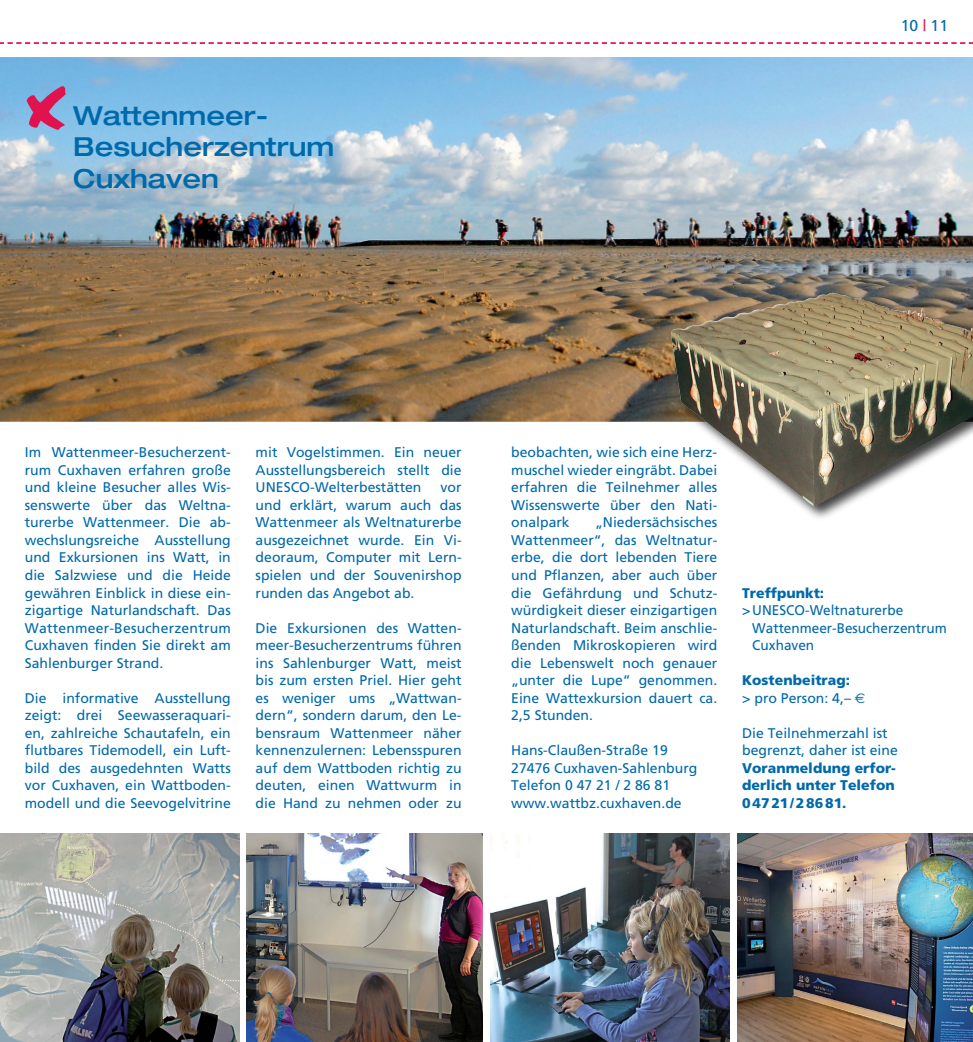
<style>
.page{position:relative;width:973px;height:1042px;background:#fff}
.page>*{position:absolute;margin:0;border:0;box-sizing:border-box;transform-origin:0 0}
.t1{font:500 expanded 26.25px/31.5px "Helvetica Neue LT";color:#0069aa}
.t2{font:15.75px "Frutiger";color:#0069aa}
.t3{font:14px/17.5px "Frutiger";color:#0069aa;text-align:justify}
.t4{font:900 14px/17.5px "Frutiger";color:#0069aa}
.s1{color:#e11350}
.s2{font-weight:400}
.s3{font-family:"Euro Sans";font-weight:400}
</style>
<div class="page">
<svg style="left:0;top:42px;width:972px;height:2px"></svg>
<img style="left:737px;top:833px;width:235px;height:209px">
<img style="left:247px;top:833px;width:235px;height:209px">
<img style="left:490px;top:833px;width:239px;height:209px">
<img style="left:0;top:833px;width:239px;height:209px">
<img style="left:0;top:57px;width:972px;height:365px">
<svg style="left:27px;top:86px;width:39px;height:44px;background:#af679a"></svg>
<div style="left:668px;top:290px;width:304px;height:231px;background:#000;opacity:.75"></div>
<img style="left:686px;top:293px;width:146px;height:35px">
<h1 class="t1" style="left:73px;top:99px;width:262px">Wattenmeer-<br>Besucherzentrum<br>Cuxhaven</h1>
<p class="t2" style="left:900px;top:16px;width:49px">10 <span class="s1">|</span> 11</p>
<p class="t3" style="left:25px;top:444px;width:207px">Im Wattenmeer-Besucherzent&shy;rum Cuxhaven erfahren große und kleine Besucher alles Wis&shy;senswerte über das Weltna&shy;turerbe Wattenmeer. Die ab&shy;wechslungsreiche Ausstellung und Exkursionen ins Watt, in die Salzwiese und die Heide gewähren Einblick in diese ein&shy;zigartige Naturlandschaft. Das Wattenmeer-Besucherzentrum Cuxhaven finden Sie direkt am Sahlenburger Strand.</p>
<p class="t3" style="left:25px;top:689px;width:207px">Die informative Ausstellung zeigt: drei Seewasseraquari&shy;en, zahlreiche Schautafeln, ein flutbares Tidemodell, ein Luft&shy;bild des ausgedehnten Watts vor Cuxhaven, ein Wattboden&shy;modell und die Seevogelvitrine</p>
<p class="t3" style="left:255px;top:444px;width:207px">mit Vogelstimmen. Ein neuer Ausstellungsbereich stellt die UNESCO-Welterbestätten</p>
<p class="t3" style="left:255px;top:479px;width:207px;text-indent:185px">vor und erklärt, warum auch das Wattenmeer als Weltnaturerbe ausgezeichnet wurde. Ein Vi&shy;deoraum, Computer mit Lern&shy;spielen und der Souvenirshop runden das Angebot ab.</p>
<p class="t3" style="left:255px;top:619px;width:207px">Die Exkursionen des Watten&shy;meer-Besucherzentrums führen ins Sahlenburger Watt, meist bis zum ersten Priel. Hier geht es weniger ums „Wattwan&shy;dern“, sondern darum, den Le&shy;bensraum Wattenmeer näher kennenzulernen: Lebensspuren auf dem Wattboden richtig zu deuten, einen Wattwurm in die Hand zu nehmen oder zu</p>
<p class="t3" style="left:511px;top:444px;width:207px">beobachten, wie sich eine Herz&shy;muschel wieder eingräbt. Dabei erfahren die Teilnehmer alles Wissenswerte über den Nati&shy;onalpark</p>
<p class="t3" style="left:511px;top:514px;width:207px;text-indent:84px">„Niedersächsisches Wattenmeer“, das Weltnatur&shy;erbe, die dort lebenden Tiere und Pflanzen, aber auch über die Gefährdung und Schutz&shy;würdigkeit dieser einzigartigen Naturlandschaft. Beim anschlie&shy;ßenden Mikroskopieren wird die Lebenswelt noch genauer „unter die Lupe“ genommen.<br>Eine Wattexkursion dauert ca.<br>2,5 Stunden.</p>
<p class="t3" style="left:511px;top:741px;width:187px;text-align:left">Hans-Claußen-Straße 19<br>27476 Cuxhaven-Sahlenburg<br>Telefon 0 47 21 / 2 86 81 www.wattbz.cuxhaven.de</p>
<p class="t4" style="left:742px;top:583px;width:84px">Treffpunkt:</p>
<p class="t3" style="left:752px;top:601px;width:196px;text-align:left;text-indent:-10px">&gt; UNESCO-Weltnaturerbe<br>Wattenmeer-Besucherzentrum<br>Cuxhaven</p>
<p class="t4" style="left:742px;top:671px;width:125px">Kostenbeitrag:<br><span class="s2">&gt; pro Person: 4,–</span> <span class="s3">€</span></p>
<p class="t3" style="left:742px;top:724px;width:157px">Die Teilnehmerzahl ist begrenzt, daher ist eine</p>
<p class="t4" style="left:742px;top:758px;width:155px;text-align:justify">Voranmeldung erfor&shy;derlich unter Telefon 04721/28681.</p>
</div>
